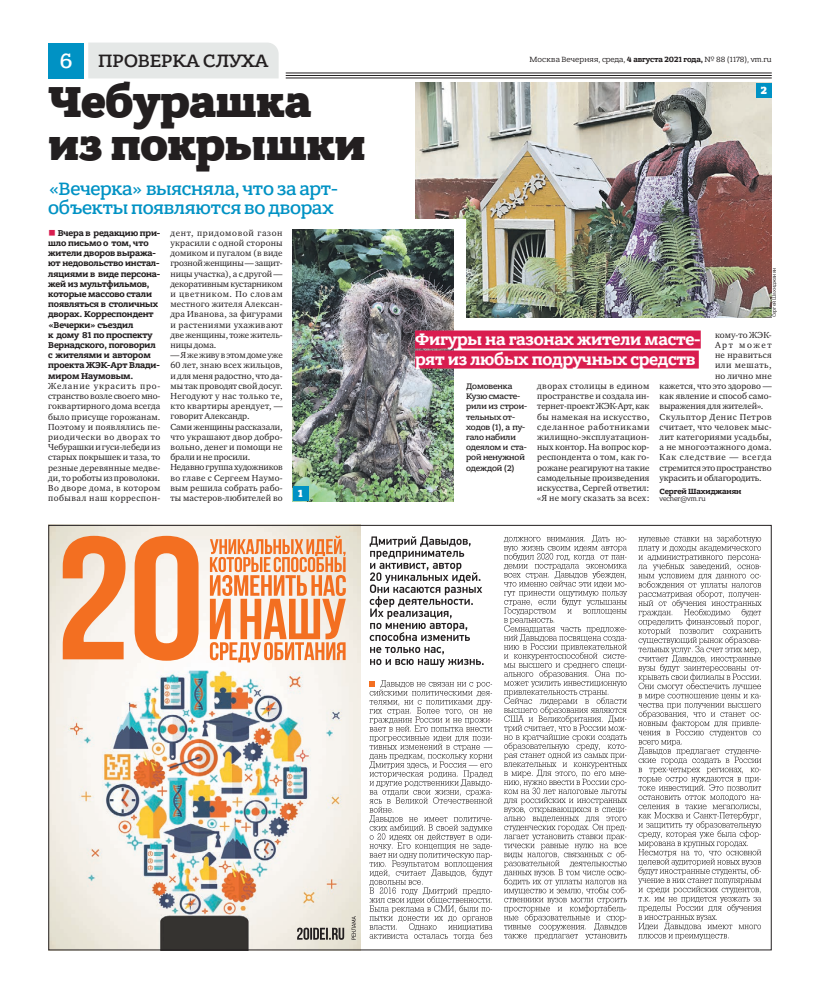
<style>
.page{position:relative;width:820px;height:993px;background:#fff}
.page>*{position:absolute;margin:0;border:0;box-sizing:border-box;transform-origin:0 0}
.t1{font:800 46px/43px "Bandera Pro";letter-spacing:-.015em;color:#231f20}
.t2{font:500 19px/19px "Bandera Pro";letter-spacing:-.01em;color:#0092c4}
.t3{font:500 19px "Bandera Pro";letter-spacing:-.01em;color:#231f20}
.t4{font:700 17px/20px "Bandera Pro";letter-spacing:-.01em;color:#fff}
.t5{font:800 11px "Bandera Pro";color:#fff}
.t6{font:9px/10.2px "Charter ITC";letter-spacing:.01em;color:#231f20;text-align:justify}
.t7{font:700 9px/10.2px "Bandera Pro";letter-spacing:-.01em;color:#231f20}
.t8{font:9px "Charter ITC";letter-spacing:-.01em;color:#231f20}
.t9{font:9px "Charter ITC";letter-spacing:.03em;color:#231f20}
.t10{font:9px "Charter ITC";letter-spacing:.055em;color:#231f20}
.t11{font:9px "Charter ITC";letter-spacing:.075em;color:#231f20}
.t12{font:9px "Charter ITC";letter-spacing:.06em;color:#231f20}
.t13{font:9px "Charter ITC";letter-spacing:.17em;color:#231f20}
.t14{font:500 8.5px/10.2px "Bandera Pro";letter-spacing:-.01em;color:#231f20}
.t15{font:8px "Bandera Pro";color:#231f20}
.t16{font:700 8px "Bandera Pro";letter-spacing:-.01em;color:#231f20}
.t17{font:7px "Bandera Pro";letter-spacing:-.01em;color:#231f20}
.t18{font:5px "Bandera Pro";letter-spacing:-.005em;color:#231f20}
.s1{font-size:22px;color:#fff}
.s2{font-weight:700}
.s3{font-family:"PF Din Text Cond Pro X Black";font-weight:400;color:#d91d4f}
</style>
<div class="page">
<div style="left:48px;top:43px;width:36px;height:35px;background:#0092c4"></div>
<div style="left:88px;top:43px;width:190px;height:35px;background:#e5e8e7"></div>
<hr style="left:285px;top:72px;width:486px;height:1px;background:#231f20">
<hr style="left:285px;top:75px;width:486px;height:1px;background:#231f20">
<hr style="left:285px;top:77px;width:486px;height:1px;background:#231f20">
<img style="left:415px;top:83px;width:356px;height:234px">
<img style="left:50px;top:526px;width:310px;height:422px">
<svg style="left:638px;top:535px;width:123px;height:404px"></svg>
<svg style="left:503px;top:535px;width:124px;height:404px"></svg>
<svg style="left:370px;top:646px;width:113px;height:21px"></svg>
<svg style="left:369px;top:536px;width:113px;height:104px"></svg>
<svg style="left:210px;top:535px;width:136px;height:127px"></svg>
<svg style="left:63px;top:535px;width:135px;height:125px"></svg>
<svg style="left:297px;top:927px;width:47px;height:12px"></svg>
<svg style="left:351px;top:915px;width:5px;height:24px"></svg>
<svg style="left:369px;top:680px;width:123px;height:259px"></svg>
<div style="left:404px;top:219px;width:61px;height:126px;background:#fff"></div>
<img style="left:292px;top:230px;width:161px;height:271px">
<div style="left:415px;top:330px;width:285px;height:18px;background:#d91d4f"></div>
<div style="left:415px;top:350px;width:283px;height:18px;background:#d91d4f"></div>
<div style="left:292px;top:486px;width:16px;height:15px;background:#0092c4"></div>
<div style="left:756px;top:83px;width:15px;height:15px;background:#0092c4"></div>
<h2 class="t3" style="left:60px;top:52px;width:210px"><span class="s1">6</span> ПРОВЕРКА СЛУХА</h2>
<p class="t15" style="left:529px;top:56px;width:243px">Москва Вечерняя, среда, <span class="s2">4 августа 2021 года,</span> № 88 (1178), vm.ru</p>
<h1 class="t1" style="left:48px;top:83px;width:319px">Чебурашка из покрышки</h1>
<h2 class="t2" style="left:48px;top:180px;width:291px">«Вечерка» выясняла, что за арт&shy;объекты появляются во дворах</h2>
<p class="t7" style="left:48px;top:228px;width:114px"><span class="s3">■</span> Вчера в редакцию при&shy;шло письмо о том, что жители дворов выража&shy;ют недовольство инстал&shy;ляциями в виде персона&shy;жей из мультфильмов, которые массово стали появляться в столичных дворах. Корреспондент «Вечерки» съездил<br>к дому 81 по проспекту<br>Вернадского, поговорил с жителями и автором проекта ЖЭК-Арт Влади&shy;миром Наумовым.</p>
<p class="t6" style="left:48px;top:381px;width:114px">Желание украсить про&shy;странство возле своего мно&shy;гоквартирного дома всегда было присуще горожанам.<br>Поэтому и появлялись пе&shy;риодически во дворах то Чебурашки и гуси-лебеди из старых покрышек и таза, то резные деревянные медве&shy;ди, то роботы из проволоки.<br>Во дворе дома, в котором побывал наш корреспон-</p>
<p class="t6" style="left:170px;top:228px;width:114px">дент, придомовой газон украсили с одной стороны домиком и пугалом (в виде грозной женщины — защит&shy;ницы участка), а с другой — декоративным кустарником и цветником. По словам местного жителя Алексан&shy;дра Иванова, за фигурами и растениями ухаживают две женщины, тоже житель&shy;ницы дома.</p>
<p class="t6" style="left:170px;top:350px;width:114px;text-align:left">— Я же живу в этом доме уже<br>60 лет, знаю всех жильцов, и для меня радостно, что да&shy;мы так проводят свой досуг.<br>Негодуют у нас только те, кто квартиры арендует, — говорит Александр.<br>Сами женщины рассказали, что украшают двор добро&shy;вольно, денег и помощи не брали и не просили.<br>Недавно группа художников во главе с Сергеем Наумо&shy;вым решила собрать рабо&shy;ты мастеров-любителей во</p>
<p class="t5" style="left:298px;top:488px;width:7px">1</p>
<p class="t5" style="left:760px;top:85px;width:8px">2</p>
<p class="t18" style="left:771px;top:317px;width:51px;rotate:-90deg">Сергей Шахиджанян</p>
<p class="t6" style="left:714px;top:330px;width:58px">кому-то ЖЭК-</p>
<p class="t13" style="left:714px;top:341px;width:58px">Арт может</p>
<p class="t9" style="left:714px;top:351px;width:58px">не нравиться</p>
<p class="t12" style="left:714px;top:361px;width:58px">или мешать,</p>
<p class="t6" style="left:714px;top:371px;width:58px">но лично мне</p>
<p class="t6" style="left:659px;top:381px;width:114px">кажется, что это здорово —</p>
<p class="t6" style="left:659px;top:391px;width:114px">как явление и способ само-</p>
<p class="t8" style="left:659px;top:402px;width:105px">выражения для жителей».</p>
<p class="t10" style="left:659px;top:412px;width:114px">Скульптор Денис Петров</p>
<p class="t9" style="left:659px;top:423px;width:114px">считает, что человек мыс-</p>
<p class="t6" style="left:659px;top:432px;width:114px">лит категориями усадьбы,</p>
<p class="t6" style="left:659px;top:442px;width:114px">а не многоэтажного дома.</p>
<p class="t11" style="left:659px;top:453px;width:114px">Как следствие — всегда</p>
<p class="t8" style="left:659px;top:463px;width:114px">стремится это пространство</p>
<p class="t8" style="left:659px;top:474px;width:104px">украсить и облагородить.</p>
<p class="t16" style="left:659px;top:487px;width:83px">Сергей Шахиджанян</p>
<p class="t17" style="left:659px;top:496px;width:48px">vecher@vm.ru</p>
<h3 class="t4" style="left:415px;top:330px;width:287px">Фигуры на газонах жители масте&shy;рят из любых подручных средств</h3>
<p class="t14" style="left:466px;top:381px;width:62px">Домовенка<br>Кузю смасте&shy;рили из строи&shy;тельных от&shy;ходов (1), а пу&shy;гало набили одеялом и ста&shy;рой ненужной одеждой (2)</p>
<p class="t6" style="left:537px;top:381px;width:114px">дворах столицы в едином пространстве и создала ин&shy;тернет-проект ЖЭК-Арт, как бы намекая на искусство, сделанное работниками жилищно-эксплуатацион&shy;ных контор. На вопрос кор&shy;респондента о том, как го&shy;рожане реагируют на такие самодельные произведения искусства, Сергей ответил: «Я не могу сказать за всех:</p>
</div>
